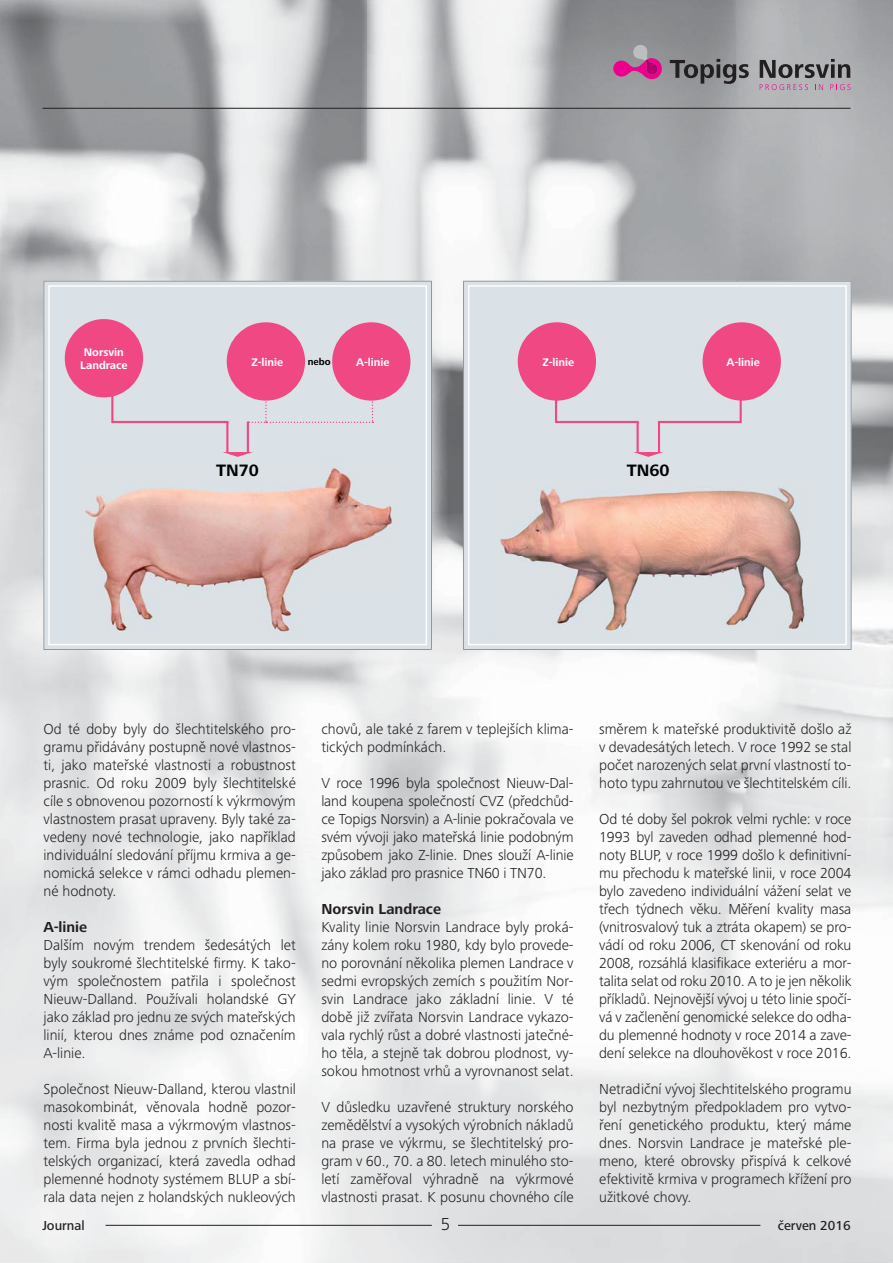
<style>
.page{position:relative;width:893px;height:1263px;background:#fff}
.page>*{position:absolute;margin:0;border:0;box-sizing:border-box;transform-origin:0 0}
.t1{font:300 18px "Frutiger Next Pro";color:#231f20}
.t2{font:700 17.1px "Frutiger Next Pro";color:#000}
.t3{font:300 15px/18px "Frutiger Next Pro";color:#231f20;text-align:justify}
.t4{font:700 15px "Frutiger Next Pro";color:#231f20}
.t5{font:500 13.5px "Frutiger Next Pro";color:#231f20}
.t6{font:700 11.4px/12.8px "Frutiger Next Pro";color:#fff;text-align:center}
.t7{font:700 9.9px "Frutiger Next Pro";color:#000}
</style>
<div class="page">
<img style="left:0;top:0;width:893px;height:314px">
<img style="left:0;top:314px;width:52px;height:949px">
<img style="left:421px;top:314px;width:52px;height:949px">
<img style="left:842px;top:314px;width:51px;height:949px">
<div style="left:44px;top:281px;width:388px;height:369px;background:#dae1e7"></div>
<div style="left:463px;top:281px;width:388px;height:369px;background:#dae1e7"></div>
<img style="left:490px;top:475px;width:324px;height:163px">
<img style="left:72px;top:461px;width:330px;height:179px">
<div style="left:227px;top:322px;width:78px;height:79px;background:#ef4882;border-radius:50%"></div>
<div style="left:518px;top:322px;width:78px;height:79px;background:#ef4882;border-radius:50%"></div>
<div style="left:332px;top:322px;width:78px;height:79px;background:#ef4882;border-radius:50%"></div>
<div style="left:703px;top:322px;width:78px;height:79px;background:#ef4882;border-radius:50%"></div>
<div style="left:65px;top:319px;width:78px;height:78px;background:#ef4882;border-radius:50%"></div>
<svg style="left:110px;top:388px;width:121px;height:36px"></svg>
<svg style="left:554px;top:388px;width:87px;height:36px"></svg>
<svg style="left:248px;top:395px;width:125px;height:28px"></svg>
<hr style="left:247px;top:422px;width:2px;height:30px;background:#ef4882">
<hr style="left:226px;top:422px;width:2px;height:30px;background:#ef4882">
<hr style="left:637px;top:422px;width:2px;height:30px;background:#ef4882">
<hr style="left:658px;top:422px;width:2px;height:30px;background:#ef4882">
<svg style="left:223px;top:452px;width:30px;height:5px"></svg>
<svg style="left:633px;top:452px;width:30px;height:5px"></svg>
<svg style="left:656px;top:388px;width:87px;height:36px"></svg>
<div style="left:48px;top:285px;width:379px;height:360px;border:1px solid #fff"></div>
<div style="left:468px;top:285px;width:379px;height:360px;border:1px solid #fff"></div>
<hr style="left:106px;top:1225px;width:326px;height:1px;background:#231f20">
<hr style="left:458px;top:1225px;width:302px;height:1px;background:#231f20">
<svg style="left:670px;top:59px;width:79px;height:25px"></svg>
<svg style="left:760px;top:59px;width:90px;height:19px"></svg>
<svg style="left:760px;top:84px;width:48px;height:6px"></svg>
<svg style="left:815px;top:84px;width:8px;height:6px"></svg>
<svg style="left:830px;top:84px;width:20px;height:6px"></svg>
<svg style="left:613px;top:44px;width:49px;height:36px"></svg>
<hr style="left:43px;top:108px;width:807px;height:1px;background:#231f20">
<p class="t6" style="left:80px;top:346px;width:49px">Norsvin<br>Landrace</p>
<p class="t6" style="left:252px;top:356px;width:33px">Z-linie</p>
<p class="t6" style="left:356px;top:356px;width:35px">A-linie</p>
<p class="t6" style="left:543px;top:356px;width:33px">Z-linie</p>
<p class="t6" style="left:727px;top:356px;width:35px">A-linie</p>
<p class="t7" style="left:308px;top:357px;width:25px">nebo</p>
<p class="t2" style="left:216px;top:462px;width:44px">TN70</p>
<p class="t2" style="left:627px;top:462px;width:44px">TN60</p>
<p class="t3" style="left:44px;top:720px;width:254px">Od té doby byly do šlechtitelského pro&shy;gramu přidávány postupně nové vlastnos&shy;ti, jako mateřské vlastnosti a robustnost prasnic. Od roku 2009 byly šlechtitelské cíle s obnovenou pozorností k výkrmovým vlastnostem prasat upraveny. Byly také za&shy;vedeny nové technologie, jako například individuální sledování příjmu krmiva a ge&shy;nomická selekce v rámci odhadu plemen&shy;né hodnoty.</p>
<p class="t4" style="left:44px;top:919px;width:45px">A-linie</p>
<p class="t3" style="left:44px;top:936px;width:254px">Dalším novým trendem šedesátých let byly soukromé šlechtitelské firmy. K tako&shy;vým společnostem patřila i společnost Nieuw-Dalland. Používali holandské GY jako základ pro jednu ze svých mateřských linií, kterou dnes známe pod označením A-linie.</p>
<p class="t3" style="left:44px;top:1080px;width:254px">Společnost Nieuw-Dalland, kterou vlastnil masokombinát, věnovala hodně pozor&shy;nosti kvalitě masa a výkrmovým vlastnos&shy;tem. Firma byla jednou z prvních šlechti&shy;telských organizací, která zavedla odhad plemenné hodnoty systémem BLUP a sbí&shy;rala data nejen z holandských nukleových</p>
<p class="t3" style="left:321px;top:720px;width:254px">chovů, ale také z farem v teplejších klima&shy;tických podmínkách.</p>
<p class="t3" style="left:321px;top:774px;width:254px">V roce 1996 byla společnost Nieuw-Dal&shy;land koupena společností CVZ (předchůd&shy;ce Topigs Norsvin) a A-linie pokračovala ve svém vývoji jako mateřská linie podobným způsobem jako Z-linie. Dnes slouží A-linie jako základ pro prasnice TN60 i TN70.</p>
<p class="t4" style="left:321px;top:901px;width:121px">Norsvin Landrace</p>
<p class="t3" style="left:321px;top:918px;width:254px">Kvality linie Norsvin Landrace byly proká&shy;zány kolem roku 1980, kdy bylo provede&shy;no porovnání několika plemen Landrace v sedmi evropských zemích s použitím Nor&shy;svin Landrace jako základní linie. V té době již zvířata Norsvin Landrace vykazo&shy;vala rychlý růst a dobré vlastnosti jatečné&shy;ho těla, a stejně tak dobrou plodnost, vy&shy;sokou hmotnost vrhů a vyrovnanost selat.</p>
<p class="t3" style="left:321px;top:1098px;width:254px">V důsledku uzavřené struktury norského zemědělství a vysokých výrobních nákladů na prase ve výkrmu, se šlechtitelský pro&shy;gram v 60., 70. a 80. letech minulého sto&shy;letí zaměřoval výhradně na výkrmové vlastnosti prasat. K posunu chovného cíle</p>
<p class="t3" style="left:599px;top:720px;width:254px">směrem k mateřské produktivitě došlo až v devadesátých letech. V roce 1992 se stal počet narozených selat první vlastností to&shy;hoto typu zahrnutou ve šlechtitelském cíli.</p>
<p class="t3" style="left:599px;top:810px;width:254px">Od té doby šel pokrok velmi rychle: v roce 1993 byl zaveden odhad plemenné hod&shy;noty BLUP, v roce 1999 došlo k definitivní&shy;mu přechodu k mateřské linii, v roce 2004 bylo zavedeno individuální vážení selat ve třech týdnech věku. Měření kvality masa (vnitrosvalový tuk a ztráta okapem) se pro&shy;vádí od roku 2006, CT skenování od roku 2008, rozsáhlá klasifikace exteriéru a mor&shy;talita selat od roku 2010. A to je jen několik příkladů. Nejnovější vývoj u této linie spočí&shy;vá v začlenění genomické selekce do odha&shy;du plemenné hodnoty v roce 2014 a zave&shy;dení selekce na dlouhověkost v roce 2016.</p>
<p class="t3" style="left:599px;top:1080px;width:254px">Netradiční vývoj šlechtitelského programu byl nezbytným předpokladem pro vytvo&shy;ření genetického produktu, který máme dnes. Norsvin Landrace je mateřské ple&shy;meno, které obrovsky přispívá k celkové efektivitě krmiva v programech křížení pro užitkové chovy.</p>
<p class="t5" style="left:42px;top:1219px;width:44px">Journal</p>
<p class="t1" style="left:441px;top:1215px;width:11px">5</p>
<p class="t5" style="left:778px;top:1219px;width:74px">červen 2016</p>
</div>
